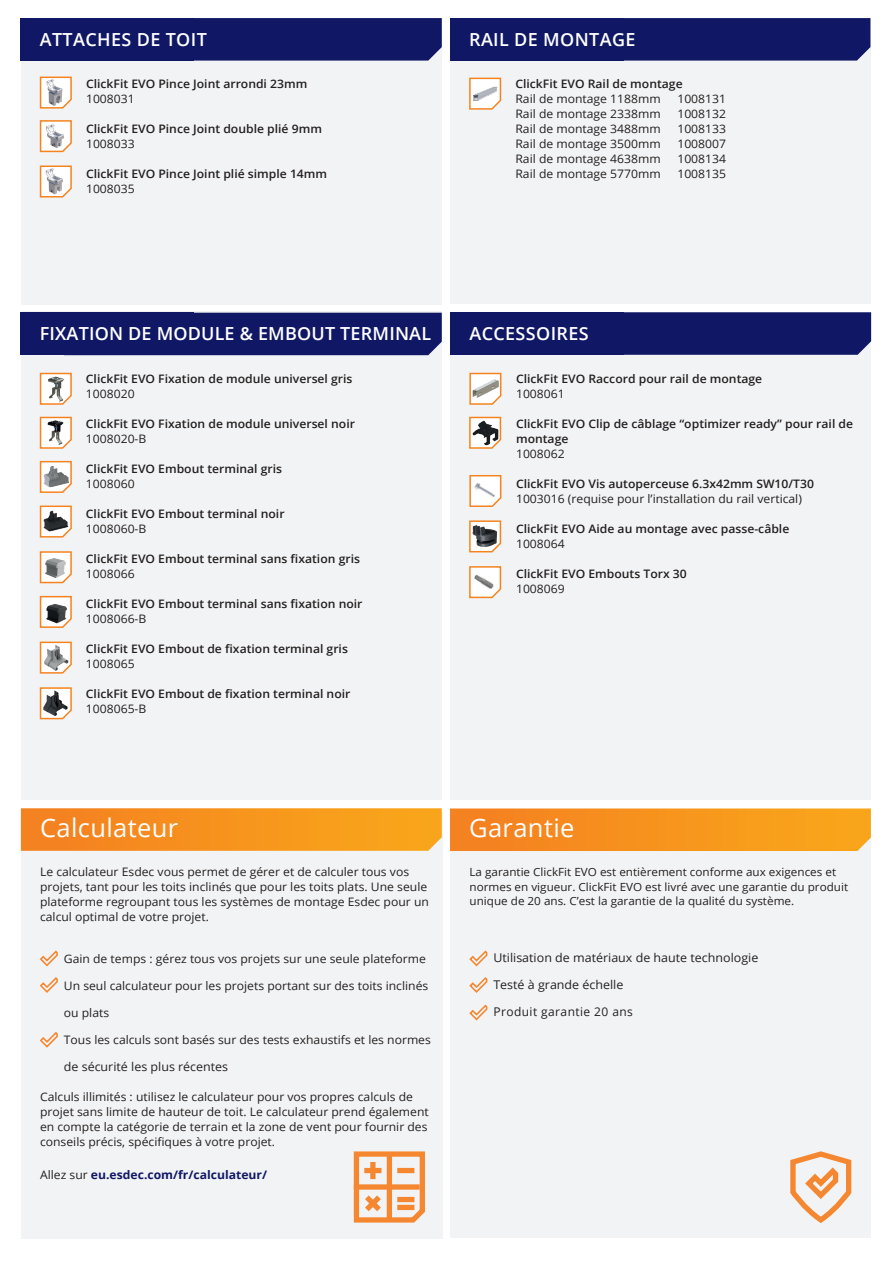
<style>
.page{position:relative;width:893px;height:1263px;background:#fff}
.page>*{position:absolute;margin:0;border:0;box-sizing:border-box;transform-origin:0 0}
.t1{font:25.5px "Open Sans";letter-spacing:.015em;color:#fff}
.t2{font:600 18px "Open Sans";letter-spacing:.02em;color:#fff}
.t3{font:12px "Open Sans";color:#231f20;scale:1.04 1}
.t4{font:12px "Open Sans";letter-spacing:.035em;color:#231f20}
.t5{font:11.7px/15px "Open Sans";color:#231f20;scale:1.04 1}
.t6{font:600 11.7px/15px "Open Sans";color:#231f20;scale:1.04 1}
.t7{font:700 11.7px "Open Sans";color:#101865;scale:1.04 1}
.t8{font:11.25px/15px "Open Sans";color:#231f20;scale:1.04 1}
.s1{font-weight:400;color:#231f20}
</style>
<div class="page">
<div style="left:21px;top:812px;width:421px;height:426px;background:#f2f3f4"></div>
<svg style="left:21px;top:808px;width:421px;height:43px;background:#f69420"></svg>
<div style="left:21px;top:311px;width:421px;height:489px;background:#f2f3f4"></div>
<div style="left:21px;top:313px;width:173px;height:42px;background:#101865"></div>
<div style="left:194px;top:313px;width:248px;height:42px;background:#101865"></div>
<svg style="left:39px;top:372px;width:33px;height:33px"></svg>
<svg style="left:39px;top:416px;width:33px;height:33px"></svg>
<div style="left:21px;top:18px;width:421px;height:286px;background:#f2f3f4"></div>
<div style="left:21px;top:18px;width:173px;height:43px;background:#101865"></div>
<div style="left:194px;top:18px;width:248px;height:43px;background:#101865"></div>
<div style="left:450px;top:21px;width:421px;height:283px;background:#f2f3f4"></div>
<div style="left:450px;top:18px;width:173px;height:43px;background:#101865"></div>
<div style="left:623px;top:18px;width:247px;height:43px;background:#101865"></div>
<svg style="left:469px;top:77px;width:33px;height:33px"></svg>
<svg style="left:39px;top:460px;width:33px;height:33px"></svg>
<svg style="left:39px;top:505px;width:33px;height:33px"></svg>
<div style="left:450px;top:313px;width:421px;height:487px;background:#f2f3f4"></div>
<div style="left:450px;top:312px;width:173px;height:43px;background:#101865"></div>
<div style="left:623px;top:312px;width:248px;height:43px;background:#101865"></div>
<svg style="left:469px;top:416px;width:33px;height:33px"></svg>
<svg style="left:469px;top:372px;width:33px;height:33px"></svg>
<div style="left:450px;top:812px;width:421px;height:426px;background:#f2f3f4"></div>
<svg style="left:450px;top:808px;width:421px;height:43px;background:#f69521"></svg>
<svg style="left:353px;top:1151px;width:72px;height:71px"></svg>
<div style="left:397px;top:1205px;width:17px;height:5px;background:#f58730"></div>
<div style="left:387px;top:1154px;width:5px;height:66px;background:#f58730"></div>
<svg style="left:790px;top:1151px;width:62px;height:71px"></svg>
<svg style="left:40px;top:951px;width:18px;height:15px"></svg>
<svg style="left:40px;top:977px;width:18px;height:16px"></svg>
<svg style="left:40px;top:1032px;width:18px;height:15px"></svg>
<svg style="left:470px;top:951px;width:17px;height:15px"></svg>
<svg style="left:470px;top:977px;width:17px;height:16px"></svg>
<svg style="left:470px;top:1005px;width:17px;height:15px"></svg>
<svg style="left:469px;top:520px;width:33px;height:33px"></svg>
<svg style="left:39px;top:551px;width:33px;height:33px"></svg>
<svg style="left:39px;top:595px;width:33px;height:33px"></svg>
<svg style="left:39px;top:641px;width:33px;height:33px"></svg>
<svg style="left:39px;top:687px;width:33px;height:33px"></svg>
<svg style="left:39px;top:76px;width:33px;height:33px"></svg>
<svg style="left:39px;top:120px;width:33px;height:33px"></svg>
<svg style="left:39px;top:165px;width:33px;height:33px"></svg>
<svg style="left:469px;top:566px;width:33px;height:33px"></svg>
<svg style="left:469px;top:475px;width:33px;height:32px"></svg>
<h2 class="t2" style="left:40px;top:27px;width:169px">ATTACHES DE TOIT</h2>
<p class="t6" style="left:86px;top:76px;width:214px">ClickFit EVO Pince Joint arrondi 23mm</p>
<p class="t5" style="left:86px;top:91px;width:48px">1008031</p>
<p class="t6" style="left:86px;top:121px;width:228px">ClickFit EVO Pince Joint double plié 9mm</p>
<p class="t5" style="left:86px;top:136px;width:48px">1008033</p>
<p class="t6" style="left:86px;top:166px;width:233px">ClickFit EVO Pince Joint plié simple 14mm</p>
<p class="t5" style="left:86px;top:181px;width:48px">1008035</p>
<h2 class="t2" style="left:469px;top:27px;width:168px">RAIL DE MONTAGE</h2>
<p class="t6" style="left:515px;top:76px;width:162px">ClickFit EVO Rail de montage</p>
<p class="t5" style="left:515px;top:91px;width:141px">Rail de montage 1188mm</p>
<p class="t5" style="left:677px;top:91px;width:48px">1008131</p>
<p class="t5" style="left:515px;top:106px;width:141px">Rail de montage 2338mm</p>
<p class="t5" style="left:677px;top:106px;width:48px">1008132</p>
<p class="t5" style="left:515px;top:121px;width:141px">Rail de montage 3488mm</p>
<p class="t5" style="left:677px;top:121px;width:48px">1008133</p>
<p class="t5" style="left:515px;top:136px;width:141px">Rail de montage 3500mm</p>
<p class="t5" style="left:677px;top:136px;width:48px">1008007</p>
<p class="t5" style="left:515px;top:151px;width:141px">Rail de montage 4638mm</p>
<p class="t5" style="left:677px;top:151px;width:48px">1008134</p>
<p class="t5" style="left:515px;top:166px;width:141px">Rail de montage 5770mm</p>
<p class="t5" style="left:677px;top:166px;width:48px">1008135</p>
<h2 class="t2" style="left:40px;top:321px;width:393px">FIXATION DE MODULE &amp; EMBOUT TERMINAL</h2>
<p class="t6" style="left:86px;top:371px;width:258px">ClickFit EVO Fixation de module universel gris</p>
<p class="t5" style="left:86px;top:386px;width:48px">1008020</p>
<p class="t6" style="left:86px;top:416px;width:260px">ClickFit EVO Fixation de module universel noir</p>
<p class="t5" style="left:86px;top:431px;width:60px">1008020-B</p>
<p class="t6" style="left:86px;top:461px;width:190px">ClickFit EVO Embout terminal gris</p>
<p class="t5" style="left:86px;top:476px;width:48px">1008060</p>
<p class="t6" style="left:86px;top:506px;width:193px">ClickFit EVO Embout terminal noir</p>
<p class="t5" style="left:86px;top:521px;width:60px">1008060-B</p>
<p class="t6" style="left:86px;top:551px;width:265px">ClickFit EVO Embout terminal sans fixation gris</p>
<p class="t5" style="left:86px;top:566px;width:48px">1008066</p>
<p class="t6" style="left:86px;top:596px;width:267px">ClickFit EVO Embout terminal sans fixation noir</p>
<p class="t5" style="left:86px;top:611px;width:60px">1008066-B</p>
<p class="t6" style="left:86px;top:641px;width:253px">ClickFit EVO Embout de fixation terminal gris</p>
<p class="t5" style="left:86px;top:656px;width:48px">1008065</p>
<p class="t6" style="left:86px;top:686px;width:256px">ClickFit EVO Embout de fixation terminal noir</p>
<p class="t5" style="left:86px;top:701px;width:60px">1008065-B</p>
<h2 class="t2" style="left:469px;top:321px;width:121px">ACCESSOIRES</h2>
<p class="t6" style="left:516px;top:371px;width:238px">ClickFit EVO Raccord pour rail de montage</p>
<p class="t5" style="left:516px;top:386px;width:48px">1008061</p>
<p class="t6" style="left:516px;top:416px;width:326px">ClickFit EVO Clip de câblage “optimizer ready” pour rail de montage</p>
<p class="t5" style="left:516px;top:446px;width:48px">1008062</p>
<p class="t6" style="left:516px;top:476px;width:288px">ClickFit EVO Vis autoperceuse 6.3x42mm SW10/T30</p>
<p class="t5" style="left:516px;top:491px;width:276px">1003016 (requise pour l’installation du rail vertical)</p>
<p class="t6" style="left:516px;top:521px;width:264px">ClickFit EVO Aide au montage avec passe-câble</p>
<p class="t5" style="left:516px;top:536px;width:48px">1008064</p>
<p class="t6" style="left:516px;top:566px;width:166px">ClickFit EVO Embouts Torx 30</p>
<p class="t5" style="left:516px;top:581px;width:48px">1008069</p>
<h1 class="t1" style="left:40px;top:810px;width:140px">Calculateur</h1>
<p class="t5" style="left:40px;top:864px;width:375px">Le calculateur Esdec vous permet de gérer et de calculer tous vos projets, tant pour les toits inclinés que pour les toits plats. Une seule plateforme regroupant tous les systèmes de montage Esdec pour un calcul optimal de votre projet.</p>
<p class="t5" style="left:64px;top:951px;width:350px">Gain de temps : gérez tous vos projets sur une seule plateforme</p>
<p class="t5" style="left:64px;top:978px;width:352px">Un seul calculateur pour les projets portant sur des toits inclinés</p>
<p class="t5" style="left:64px;top:1005px;width:45px">ou plats</p>
<p class="t5" style="left:64px;top:1032px;width:354px">Tous les calculs sont basés sur des tests exhaustifs et les normes</p>
<p class="t3" style="left:64px;top:1058px;width:160px">de sécurité les plus récentes</p>
<p class="t5" style="left:40px;top:1089px;width:375px">Calculs illimités : utilisez le calculateur pour vos propres calculs de projet sans limite de hauteur de toit. Le calculateur prend également en compte la catégorie de terrain et la zone de vent pour fournir des conseils précis, spécifiques à votre projet.</p>
<p class="t7" style="left:40px;top:1166px;width:220px"><span class="s1">Allez sur</span> eu.esdec.com/fr/calculateur/</p>
<h1 class="t1" style="left:469px;top:810px;width:107px">Garantie</h1>
<p class="t8" style="left:470px;top:864px;width:366px">La garantie ClickFit EVO est entièrement conforme aux exigences et normes en vigueur. ClickFit EVO est livré avec une garantie du produit unique de 20 ans. C’est la garantie de la qualité du système.</p>
<p class="t3" style="left:493px;top:950px;width:256px">Utilisation de matériaux de haute technologie</p>
<p class="t3" style="left:493px;top:977px;width:127px">Testé à grande échelle</p>
<p class="t4" style="left:493px;top:1004px;width:141px">Produit garantie 20 ans</p>
</div>
